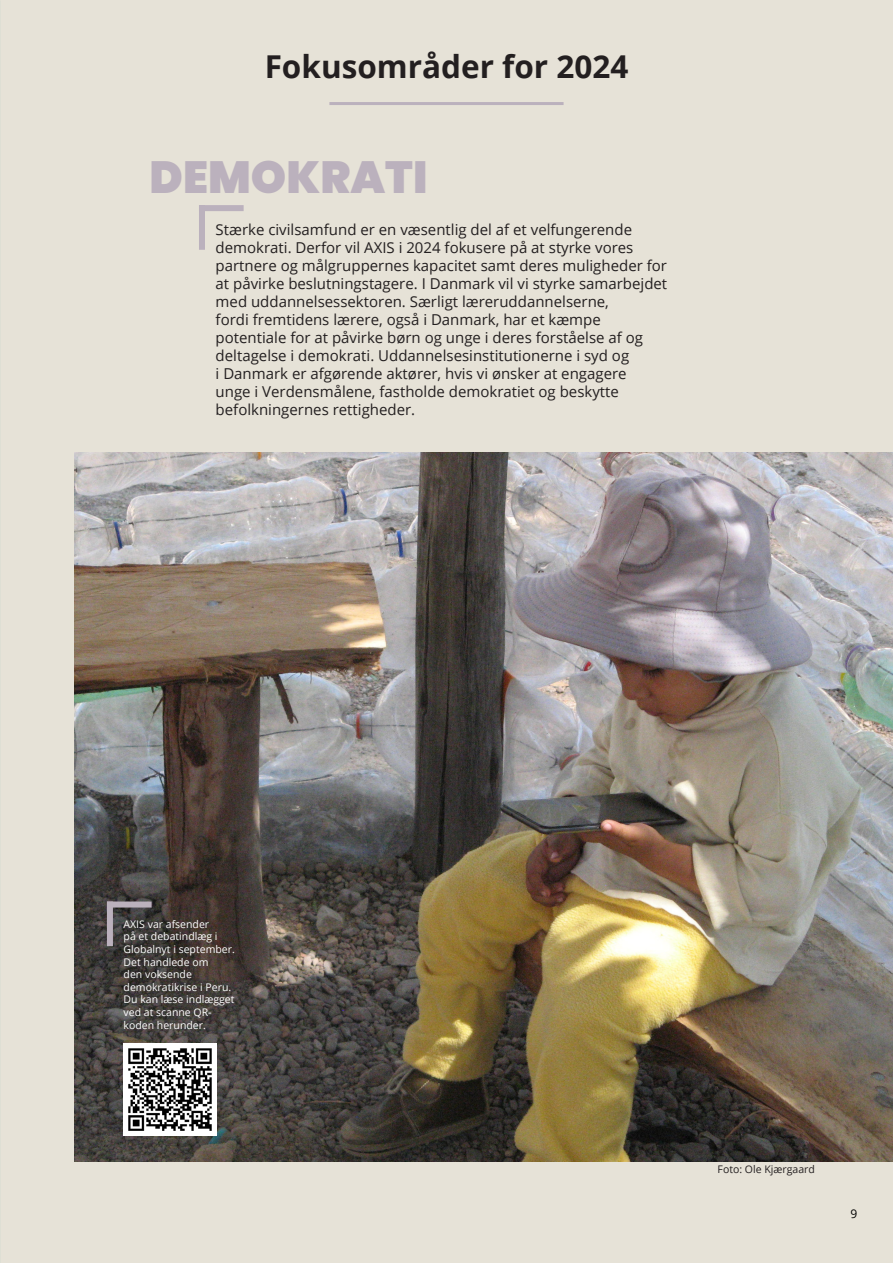
<style>
.page{position:relative;width:893px;height:1263px;background:#fff}
.page>*{position:absolute;margin:0;border:0;box-sizing:border-box;transform-origin:0 0}
.t1{font:900 45px "Poppins";color:#bbb1bd}
.t2{font:700 31.5px "Open Sans";color:#231f20}
.t3{font:15px/18px "Open Sans";color:#231f20}
.t4{font:12px "Open Sans";color:#000}
.t5{font:10.5px/12.6px "Open Sans";color:#fff}
.t6{font:10.5px "Open Sans";color:#231f20}
</style>
<div class="page">
<div style="left:0;top:0;width:886px;height:1263px;background:#e6e2d7"></div>
<img style="left:74px;top:453px;width:819px;height:708px">
<hr style="left:329px;top:102px;width:235px;height:3px;background:#bbb1bd">
<div style="left:199px;top:205px;width:45px;height:6px;background:#bbb1bd"></div>
<div style="left:199px;top:205px;width:6px;height:45px;background:#bbb1bd"></div>
<img style="left:124px;top:1043px;width:92px;height:93px">
<div style="left:107px;top:901px;width:45px;height:6px;background:#bbb1bd"></div>
<div style="left:107px;top:901px;width:6px;height:45px;background:#bbb1bd"></div>
<p class="t2" style="left:265px;top:44px;width:365px">Fokusområder for 2024</p>
<p class="t1" style="left:150px;top:151px;width:279px">DEMOKRATI</p>
<p class="t3" style="left:216px;top:220px;width:453px">Stærke civilsamfund er en væsentlig del af et velfungerende demokrati. Derfor vil AXIS i 2024 fokusere på at styrke vores partnere og målgruppernes kapacitet samt deres muligheder for at påvirke beslutningstagere. I Danmark vil vi styrke samarbejdet med uddannelsessektoren. Særligt læreruddannelserne,<br>fordi fremtidens lærere, også i Danmark, har et kæmpe potentiale for at påvirke børn og unge i deres forståelse af og deltagelse i demokrati. Uddannelsesinstitutionerne i syd og<br>i Danmark er afgørende aktører, hvis vi ønsker at engagere<br>unge i Verdensmålene, fastholde demokratiet og beskytte befolkningernes rettigheder.</p>
<p class="t5" style="left:124px;top:917px;width:113px">AXIS var afsender<br>på et debatindlæg i<br>Globalnyt i september.<br>Det handlede om<br>den voksende demokratikrise i Peru.<br>Du kan læse indlægget ved at scanne QR&shy;koden herunder.</p>
<p class="t6" style="left:718px;top:1162px;width:99px">Foto: Ole Kjærgaard</p>
<p class="t4" style="left:850px;top:1205px;width:8px">9</p>
</div>
